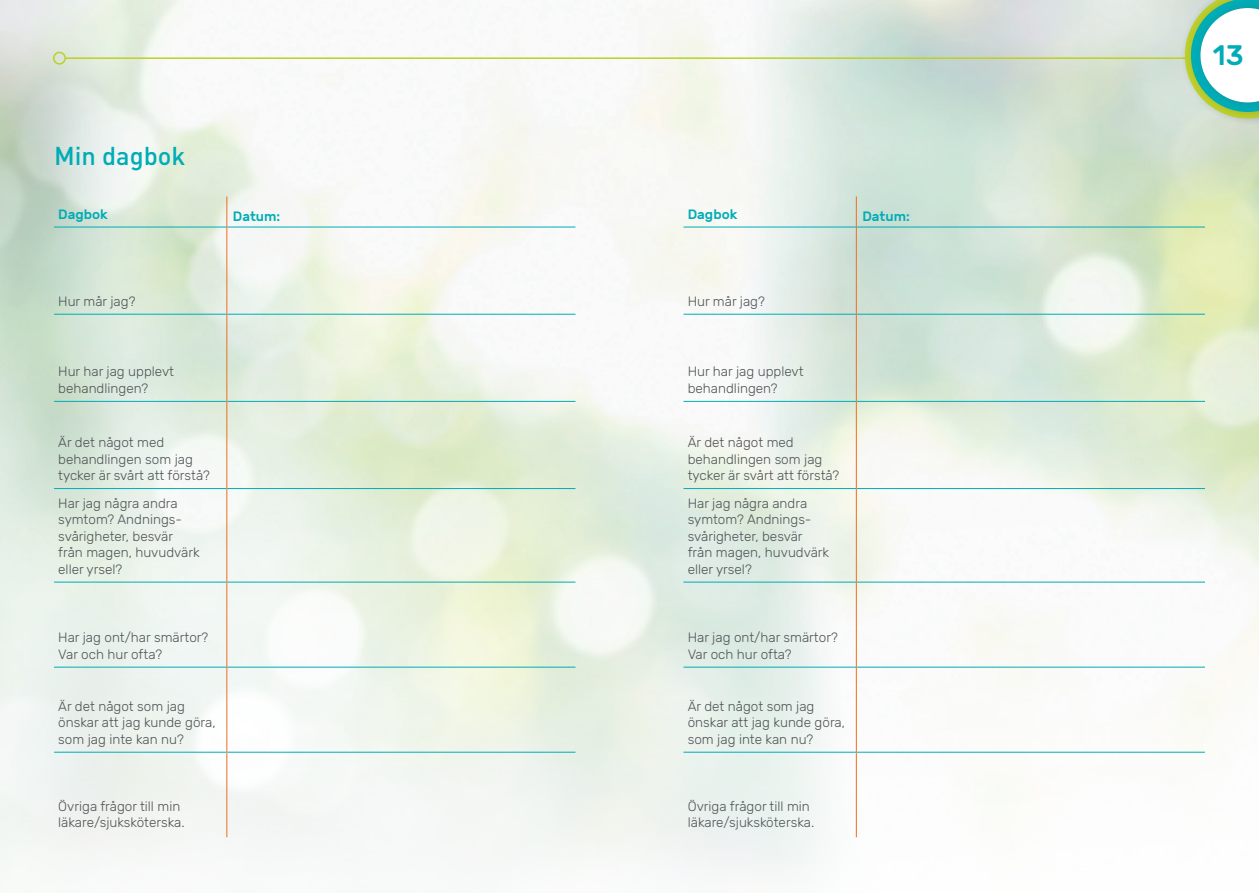
<style>
.page{position:relative;width:1259px;height:893px;background:#fff}
.page>*{position:absolute;margin:0;border:0;box-sizing:border-box;transform-origin:0 0}
.t1{font:500 28.2px "Rubik";color:#00acb6}
.Headline_1{font:500 25.5px "DIN Pro";color:#00acb6}
.t2{font:300 13.5px/16.5px "Rubik";color:#505456}
.t3{font:500 13.5px "Rubik";color:#00acb6}
</style>
<div class="page">
<img style="left:0;top:0;width:1259px;height:875px">
<hr style="left:66px;top:57px;width:1149px;height:2px;background:#bdcf29">
<div style="left:53px;top:52px;width:13px;height:13px;border:2px solid #bdcf29;border-radius:50%"></div>
<div style="left:1180px;top:0;width:79px;height:126px;background:#505456;opacity:.3"></div>
<div style="left:1185px;top:0;width:74px;height:121px;background:#505456;opacity:.3"></div>
<svg style="left:1185px;top:0;width:74px;height:118px"></svg>
<hr style="left:54px;top:227px;width:172px;height:1px;background:#00acb6">
<hr style="left:54px;top:314px;width:172px;height:1px;background:#00acb6">
<hr style="left:54px;top:401px;width:172px;height:1px;background:#00acb6">
<hr style="left:54px;top:488px;width:172px;height:1px;background:#00acb6">
<hr style="left:54px;top:582px;width:172px;height:1px;background:#00acb6">
<hr style="left:54px;top:667px;width:172px;height:1px;background:#00acb6">
<hr style="left:227px;top:227px;width:348px;height:1px;background:#00acb6">
<hr style="left:227px;top:314px;width:348px;height:1px;background:#00acb6">
<hr style="left:227px;top:401px;width:348px;height:1px;background:#00acb6">
<hr style="left:227px;top:488px;width:348px;height:1px;background:#00acb6">
<hr style="left:227px;top:582px;width:348px;height:1px;background:#00acb6">
<hr style="left:227px;top:667px;width:348px;height:1px;background:#00acb6">
<hr style="left:54px;top:752px;width:172px;height:1px;background:#00acb6">
<hr style="left:227px;top:752px;width:348px;height:1px;background:#00acb6">
<hr style="left:226px;top:196px;width:1px;height:31px;background:#ed6f1f">
<hr style="left:226px;top:227px;width:1px;height:87px;background:#ed6f1f">
<hr style="left:226px;top:314px;width:1px;height:87px;background:#ed6f1f">
<hr style="left:226px;top:401px;width:1px;height:88px;background:#ed6f1f">
<hr style="left:226px;top:489px;width:1px;height:93px;background:#ed6f1f">
<hr style="left:226px;top:582px;width:1px;height:85px;background:#ed6f1f">
<hr style="left:226px;top:667px;width:1px;height:85px;background:#ed6f1f">
<hr style="left:226px;top:752px;width:1px;height:85px;background:#ed6f1f">
<hr style="left:683px;top:227px;width:173px;height:1px;background:#00acb6">
<hr style="left:683px;top:314px;width:173px;height:1px;background:#00acb6">
<hr style="left:683px;top:401px;width:173px;height:1px;background:#00acb6">
<hr style="left:683px;top:488px;width:173px;height:1px;background:#00acb6">
<hr style="left:683px;top:582px;width:173px;height:1px;background:#00acb6">
<hr style="left:683px;top:667px;width:173px;height:1px;background:#00acb6">
<hr style="left:856px;top:227px;width:349px;height:1px;background:#00acb6">
<hr style="left:856px;top:314px;width:349px;height:1px;background:#00acb6">
<hr style="left:856px;top:401px;width:349px;height:1px;background:#00acb6">
<hr style="left:856px;top:488px;width:349px;height:1px;background:#00acb6">
<hr style="left:856px;top:582px;width:349px;height:1px;background:#00acb6">
<hr style="left:856px;top:667px;width:349px;height:1px;background:#00acb6">
<hr style="left:683px;top:752px;width:173px;height:1px;background:#00acb6">
<hr style="left:856px;top:752px;width:349px;height:1px;background:#00acb6">
<hr style="left:856px;top:196px;width:1px;height:31px;background:#ed6f1f">
<hr style="left:856px;top:227px;width:1px;height:87px;background:#ed6f1f">
<hr style="left:856px;top:314px;width:1px;height:87px;background:#ed6f1f">
<hr style="left:856px;top:401px;width:1px;height:88px;background:#ed6f1f">
<hr style="left:856px;top:489px;width:1px;height:93px;background:#ed6f1f">
<hr style="left:856px;top:582px;width:1px;height:85px;background:#ed6f1f">
<hr style="left:856px;top:667px;width:1px;height:85px;background:#ed6f1f">
<hr style="left:856px;top:752px;width:1px;height:85px;background:#ed6f1f">
<h1 class="t1" style="left:1213px;top:40px;width:32px">13</h1>
<p class="Headline_1" style="left:54px;top:136px;width:133px">Min dagbok</p>
<p class="t3" style="left:58px;top:206px;width:51px">Dagbok</p>
<p class="t3" style="left:233px;top:209px;width:49px">Datum:</p>
<p class="t3" style="left:688px;top:206px;width:51px">Dagbok</p>
<p class="t3" style="left:862px;top:209px;width:49px">Datum:</p>
<p class="t2" style="left:58px;top:293px;width:79px">Hur mår jag?</p>
<p class="t2" style="left:688px;top:293px;width:79px">Hur mår jag?</p>
<p class="t2" style="left:58px;top:364px;width:117px">Hur har jag upplevt behandlingen?</p>
<p class="t2" style="left:58px;top:434px;width:153px">Är det något med behandlingen som jag tycker är svårt att förstå?</p>
<p class="t2" style="left:58px;top:495px;width:143px">Har jag några andra symtom? Andnings&shy;svårigheter, besvär från magen, huvudvärk eller yrsel?</p>
<p class="t2" style="left:688px;top:364px;width:117px">Hur har jag upplevt behandlingen?</p>
<p class="t2" style="left:688px;top:434px;width:153px">Är det något med behandlingen som jag tycker är svårt att förstå?</p>
<p class="t2" style="left:688px;top:495px;width:143px">Har jag några andra symtom? Andnings&shy;svårigheter, besvär från magen, huvudvärk eller yrsel?</p>
<p class="t2" style="left:58px;top:630px;width:152px">Har jag ont/har smärtor?<br>Var och hur ofta?</p>
<p class="t2" style="left:688px;top:630px;width:152px">Har jag ont/har smärtor?<br>Var och hur ofta?</p>
<p class="t2" style="left:58px;top:698px;width:159px">Är det något som jag önskar att jag kunde göra, som jag inte kan nu?</p>
<p class="t2" style="left:688px;top:698px;width:159px">Är det något som jag önskar att jag kunde göra, som jag inte kan nu?</p>
<p class="t2" style="left:58px;top:798px;width:128px">Övriga frågor till min läkare/sjuksköterska.</p>
<p class="t2" style="left:688px;top:798px;width:128px">Övriga frågor till min läkare/sjuksköterska.</p>
</div>
